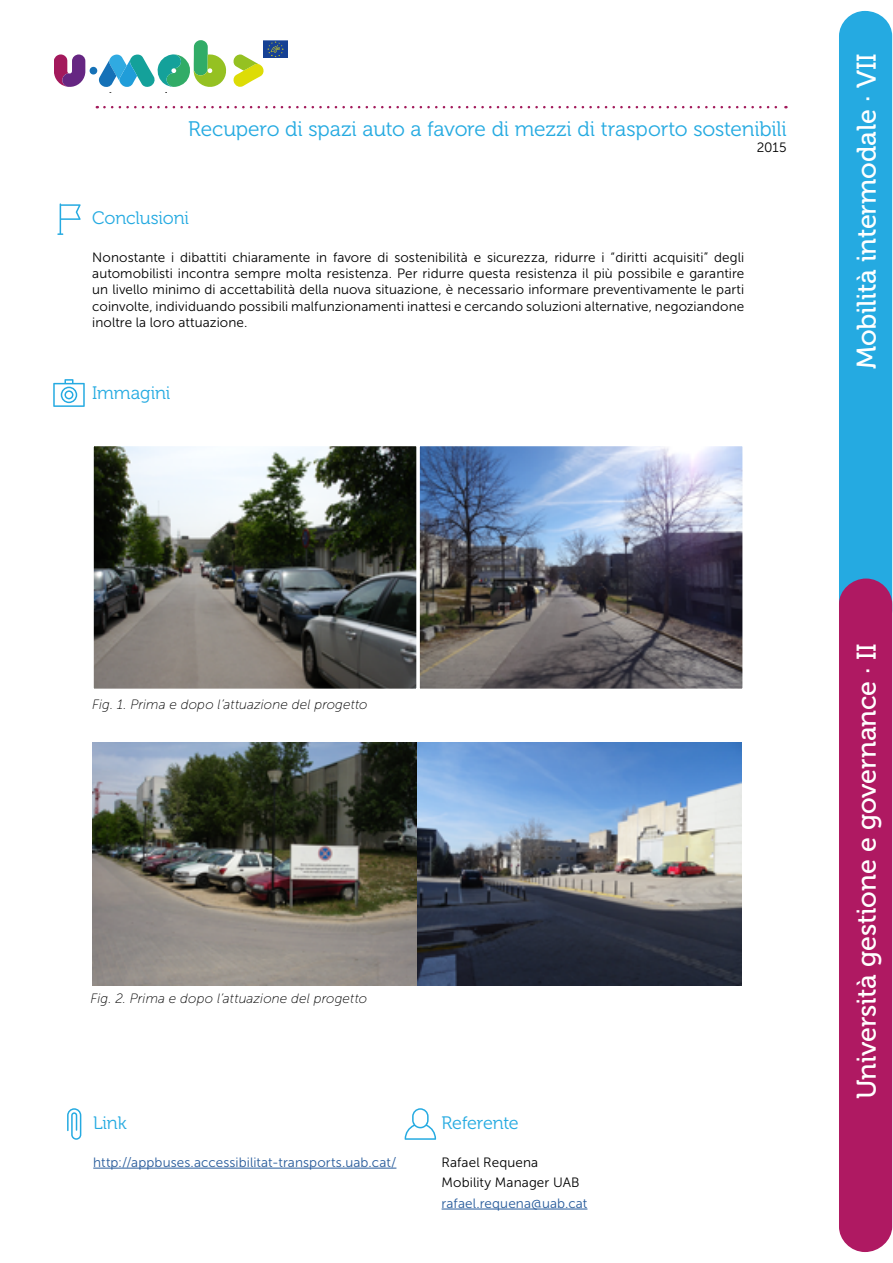
<style>
.page{position:relative;width:893px;height:1263px;background:#fff}
.page>*{position:absolute;margin:0;border:0;box-sizing:border-box;transform-origin:0 0}
.t1{font:27px "Museo 500";letter-spacing:-.01em;color:#fff}
.t2{font:21px "Museo 300";letter-spacing:-.01em;color:#25aae1}
.t3{font:18px "Museo 300";letter-spacing:-.01em;color:#25aae1}
.t4{font:13.5px/16.2px "Museo Sans 300";letter-spacing:.01em;color:#000;text-align:justify}
.t5{font:italic 13.5px "Museo Sans 100";letter-spacing:.005em;color:#000}
.t6{font:13.5px "Museo Sans 300";letter-spacing:.005em;color:#275b9b}
</style>
<div class="page">
<svg style="left:54px;top:54px;width:31px;height:33px"></svg>
<svg style="left:233px;top:54px;width:31px;height:33px"></svg>
<div style="left:90px;top:67px;width:7px;height:8px;background:#1571b7;border-radius:50%"></div>
<img style="left:263px;top:40px;width:25px;height:18px">
<svg style="left:99px;top:40px;width:128px;height:53px"></svg>
<svg style="left:104px;top:106px;width:682px;height:2px"></svg>
<svg style="left:57px;top:203px;width:24px;height:32px"></svg>
<svg style="left:53px;top:379px;width:32px;height:28px"></svg>
<img style="left:95px;top:447px;width:646px;height:241px">
<div style="left:91px;top:443px;width:328px;height:249px;border:3px solid #fff"></div>
<div style="left:417px;top:443px;width:328px;height:249px;border:3px solid #fff"></div>
<div style="left:839px;top:11px;width:53px;height:624px;background:#25aae1;border-radius:26px"></div>
<div style="left:839px;top:578px;width:53px;height:674px;background:#af1962"></div>
<img style="left:93px;top:742px;width:649px;height:243px">
<hr style="left:93px;top:1168px;width:303px;height:1px;background:#275b9b">
<hr style="left:442px;top:1209px;width:145px;height:1px;background:#275b9b">
<svg style="left:67px;top:1108px;width:14px;height:32px"></svg>
<svg style="left:405px;top:1108px;width:31px;height:32px"></svg>
<h2 class="t2" style="left:188px;top:117px;width:600px">Recupero di spazi auto a favore di mezzi di trasporto sostenibili</h2>
<p class="t4" style="left:757px;top:139px;width:31px">2015</p>
<h3 class="t3" style="left:92px;top:208px;width:98px">Conclusioni</h3>
<p class="t4" style="left:92px;top:249px;width:654px">Nonostante i dibattiti chiaramente in favore di sostenibilità e sicurezza, ridurre i “diritti acquisiti” degli automobilisti incontra sempre molta resistenza. Per ridurre questa resistenza il più possibile e garantire un livello minimo di accettabilità della nuova situazione, è necessario informare preventivamente le parti coinvolte, individuando possibili malfunzionamenti inattesi e cercando soluzioni alternative, negoziandone inoltre la loro attuazione.</p>
<h3 class="t3" style="left:92px;top:383px;width:80px">Immagini</h3>
<h1 class="t1" style="left:852px;top:369px;width:317px;rotate:-90deg">Mobilità intermodale · VII</h1>
<p class="t5" style="left:92px;top:697px;width:277px">Fig. 1. Prima e dopo l’attuazione del progetto</p>
<p class="t5" style="left:91px;top:991px;width:278px">Fig. 2. Prima e dopo l’attuazione del progetto</p>
<h3 class="t3" style="left:93px;top:1113px;width:35px">Link</h3>
<h3 class="t3" style="left:442px;top:1113px;width:79px">Referente</h3>
<p class="t6" style="left:93px;top:1155px;width:305px">http://appbuses.accessibilitat-transports.uab.cat/</p>
<p class="t4" style="left:442px;top:1152px;width:139px;line-height:20.4px">Rafael Requena<br>Mobility Manager UAB</p>
<p class="t6" style="left:442px;top:1196px;width:147px">rafael.requena@uab.cat</p>
<h1 class="t1" style="left:852px;top:1099px;width:457px;rotate:-90deg">Università gestione e governance · II</h1>
</div>
